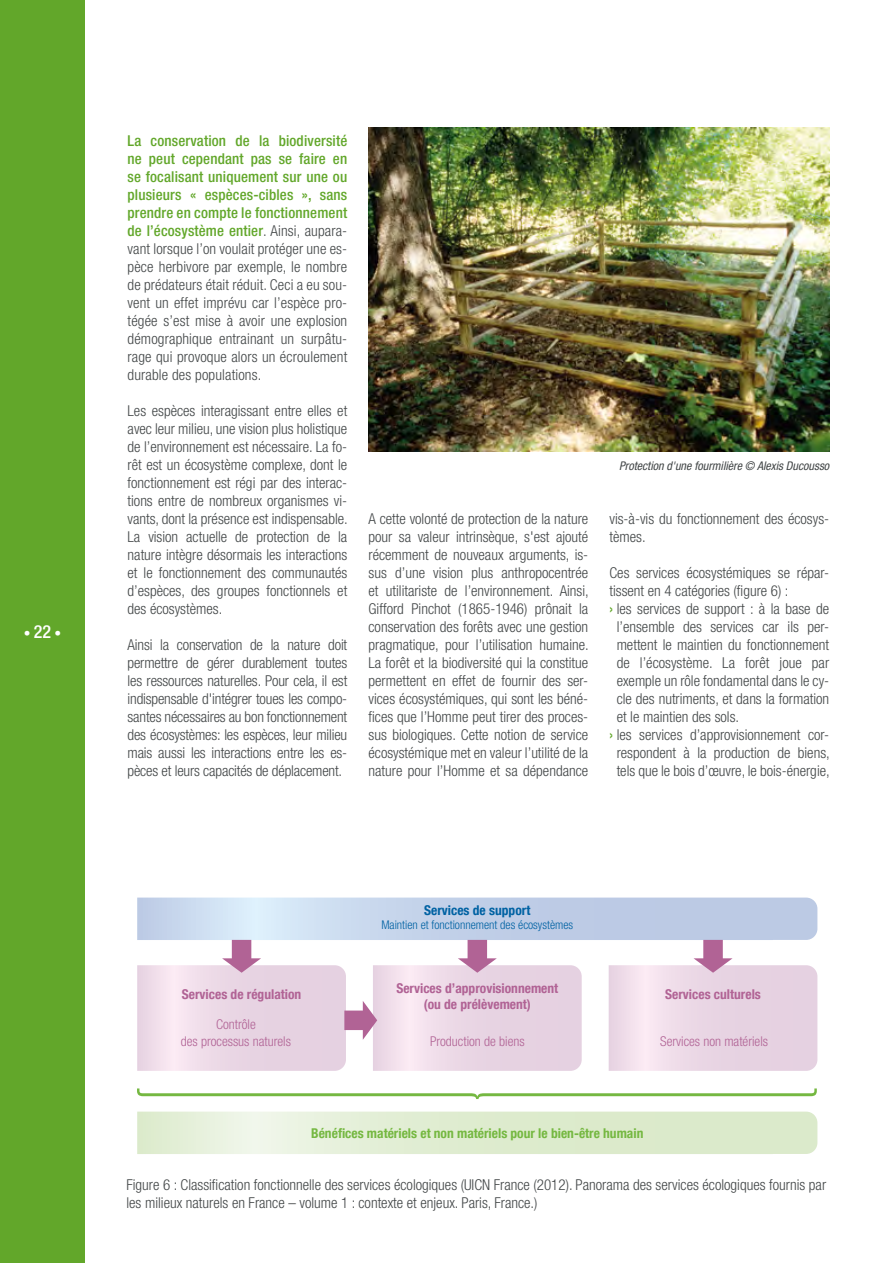
<style>
.page{position:relative;width:893px;height:1263px;background:#fff}
.page>*{position:absolute;margin:0;border:0;box-sizing:border-box;transform-origin:0 0}
.t1{font:300 condensed 15px/18px "Helvetica Neue LT Com";color:#424647;text-align:justify}
.t2{font:700 condensed 13.5px/16.2px "Helvetica Neue LT Com";color:#b16395;text-align:center}
.t3{font:300 condensed 13.5px/16.2px "Helvetica Neue LT Com";color:#b16395;text-align:center}
.t4{font:700 condensed 13.5px "Helvetica Neue LT Com";color:#75b841}
.t5{font:700 condensed 13.5px "Helvetica Neue LT Com";color:#0062a3}
.t6{font:500 condensed 13.5px "Helvetica Neue LT Com";color:#fff}
.t7{font:italic condensed 12px "Helvetica Neue LT Com";color:#424647}
.t8{font:300 condensed 12px "Helvetica Neue LT Com";color:#0062a3}
.s1{font-size:18px}
.s2{font-weight:500;color:#62a72a}
</style>
<div class="page">
<svg style="left:137px;top:1111px;width:680px;height:43px;background:#e1edd3"></svg>
<svg style="left:137px;top:897px;width:680px;height:174px"></svg>
<svg style="left:137px;top:1088px;width:680px;height:11px"></svg>
<img style="left:369px;top:128px;width:460px;height:324px">
<div style="left:0;top:0;width:85px;height:1263px;background:#62a72a"></div>
<p class="t6" style="left:24px;top:625px;width:39px">• <span class="s1">22</span> •</p>
<p class="t1" style="left:128px;top:131px;width:221px"><span class="s2">La conservation de la biodiversité ne peut cependant pas se faire en se focalisant uniquement sur une ou plusieurs « espèces-cibles », sans prendre en compte le fonctionnement de l’écosystème entier</span>. Ainsi, aupara&shy;vant lorsque l’on voulait protéger une es&shy;pèce herbivore par exemple, le nombre de prédateurs était réduit. Ceci a eu sou&shy;vent un effet imprévu car l’espèce pro&shy;tégée s’est mise à avoir une explosion démographique entrainant un surpâtu&shy;rage qui provoque alors un écroulement durable des populations.</p>
<p class="t1" style="left:128px;top:401px;width:222px">Les espèces interagissant entre elles et avec leur milieu, une vision plus holistique de l’environnement est nécessaire. La fo&shy;rêt est un écosystème complexe, dont le fonctionnement est régi par des interac&shy;tions entre de nombreux organismes vi&shy;vants, dont la présence est indispensable.<br>La vision actuelle de protection de la nature intègre désormais les interactions et le fonctionnement des communautés d’espèces, des groupes fonctionnels et des écosystèmes.</p>
<p class="t1" style="left:128px;top:635px;width:221px">Ainsi la conservation de la nature doit permettre de gérer durablement toutes les ressources naturelles. Pour cela, il est indispensable d'intégrer toues les compo&shy;santes nécessaires au bon fonctionnement des écosystèmes: les espèces, leur milieu mais aussi les interactions entre les es&shy;pèces et leurs capacités de déplacement.</p>
<p class="t7" style="left:619px;top:458px;width:212px">Protection d'une fourmilière © Alexis Ducousso</p>
<p class="t1" style="left:369px;top:509px;width:222px">A cette volonté de protection de la nature pour sa valeur intrinsèque, s'est ajouté récemment de nouveaux arguments, is&shy;sus d’une vision plus anthropocentrée et utilitariste de l’environnement. Ainsi, Gifford Pinchot (1865-1946) prônait la conservation des forêts avec une gestion pragmatique, pour l’utilisation humaine.<br>La forêt et la biodiversité qui la constitue permettent en effet de fournir des ser&shy;vices écosystémiques, qui sont les béné&shy;fices que l’Homme peut tirer des proces&shy;sus biologiques. Cette notion de service écosystémique met en valeur l’utilité de la nature pour l’Homme et sa dépendance</p>
<p class="t1" style="left:609px;top:509px;width:221px">vis-à-vis du fonctionnement des écosys&shy;tèmes.</p>
<p class="t1" style="left:609px;top:563px;width:221px">Ces services écosystémiques se répar-</p>
<p class="t1" style="left:609px;top:581px;width:181px">tissent en 4 catégories (figure 6) :</p>
<p class="t1" style="left:609px;top:599px;width:221px"><span class="s2">›</span> les services de support : à la base de</p>
<p class="t1" style="left:617px;top:617px;width:214px">l’ensemble des services car ils per-</p>
<p class="t1" style="left:617px;top:635px;width:214px">mettent le maintien du fonctionnement</p>
<p class="t1" style="left:617px;top:653px;width:214px">de l’écosystème. La forêt joue par</p>
<p class="t1" style="left:617px;top:671px;width:214px">exemple un rôle fondamental dans le cy-</p>
<p class="t1" style="left:617px;top:689px;width:214px">cle des nutriments, et dans la formation</p>
<p class="t1" style="left:617px;top:707px;width:124px">et le maintien des sols.</p>
<p class="t1" style="left:609px;top:725px;width:221px"><span class="s2">›</span> les services d’approvisionnement cor-</p>
<p class="t1" style="left:617px;top:743px;width:215px">respondent à la production de biens,</p>
<p class="t1" style="left:617px;top:761px;width:215px">tels que le bois d’œuvre, le bois-énergie,</p>
<p class="t2" style="left:182px;top:986px;width:121px">Services de régulation</p>
<p class="t3" style="left:181px;top:1016px;width:112px">Contrôle<br>des processus naturels</p>
<p class="t5" style="left:424px;top:902px;width:108px">Services de support</p>
<p class="t8" style="left:381px;top:918px;width:193px">Maintien et fonctionnement des écosystèmes</p>
<p class="t2" style="left:396px;top:980px;width:163px">Services d’approvisionnement (ou de prélèvement)</p>
<p class="t2" style="left:665px;top:986px;width:97px">Services culturels</p>
<p class="t3" style="left:430px;top:1033px;width:96px">Production de biens</p>
<p class="t3" style="left:660px;top:1033px;width:109px">Services non matériels</p>
<p class="t4" style="left:311px;top:1125px;width:334px">Bénéfices matériels et non matériels pour le bien-être humain</p>
<p class="t1" style="left:126px;top:1175px;width:701px">Figure 6 : Classification fonctionnelle des services écologiques (UICN France (2012). Panorama des services écologiques fournis par les milieux naturels en France – volume 1 : contexte et enjeux. Paris, France.)</p>
</div>
